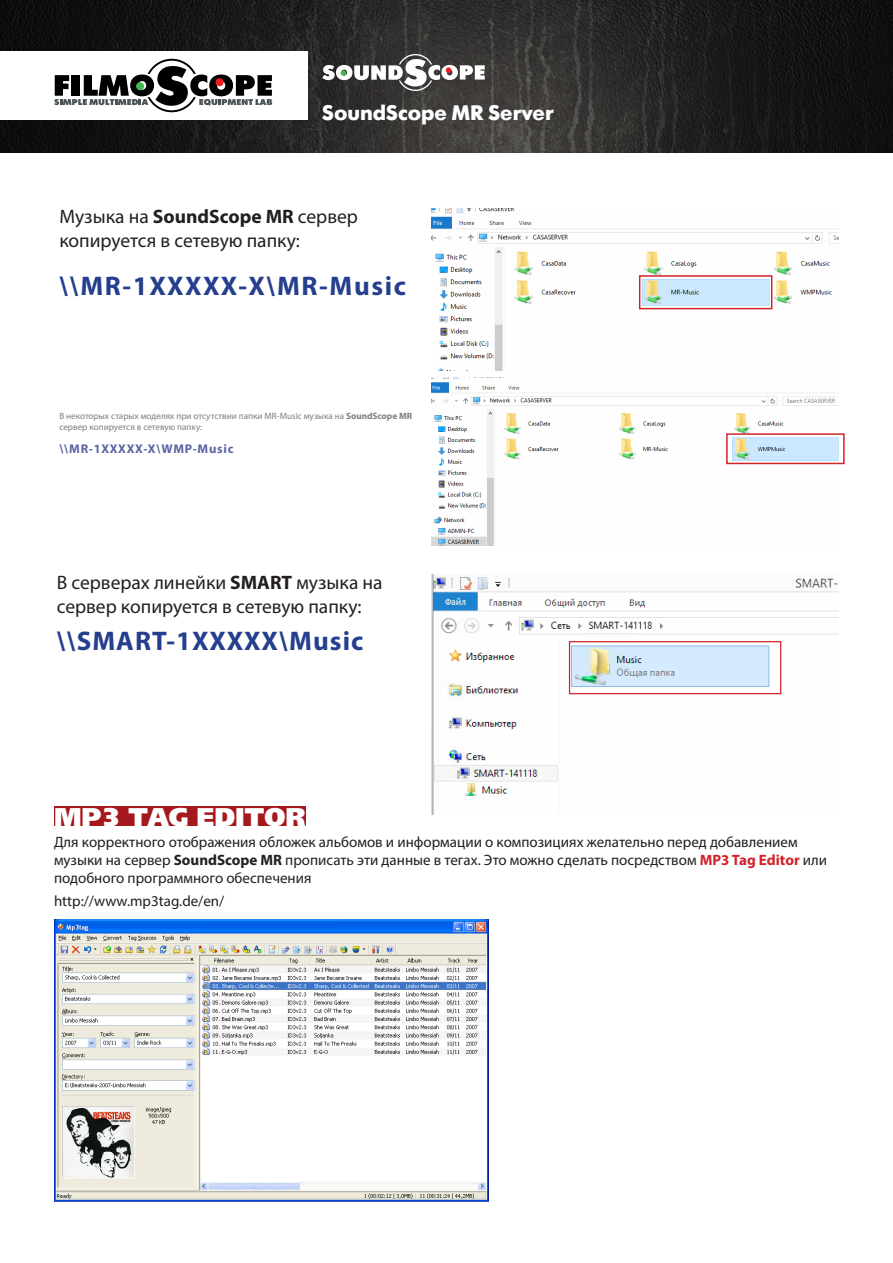
<style>
.page{position:relative;width:893px;height:1263px;background:#fff}
.page>*{position:absolute;margin:0;border:0;box-sizing:border-box;transform-origin:0 0}
.t1{font:700 27px "Myriad Pro";letter-spacing:.06em;color:#253f8e}
.t2{font:700 27px "Myriad Pro";letter-spacing:.04em;color:#253f8e}
.t3{font:25.5px "Free Set Black C";color:#fff}
.t4{font:21px "Futuris XC";color:#fff}
.t5{font:19.5px/23.4px "Myriad Pro";color:#231f20}
.t6{font:15px/18px "Myriad Pro";color:#231f20}
.t7{font:700 12.6px "Myriad Pro";letter-spacing:.06em;color:#5c64a4}
.t8{font:9.15px/10.9px "Myriad Pro";color:#7c7e81}
.s1{font-weight:700}
.s2{font-weight:700;color:#d1232a}
</style>
<div class="page">
<img style="left:0;top:0;width:893px;height:152px">
<div style="left:0;top:51px;width:308px;height:69px;background:#fff"></div>
<svg style="left:54px;top:59px;width:218px;height:53px"></svg>
<div style="left:216px;top:78px;width:8px;height:8px;background:#ee1d23;border-radius:50%"></div>
<div style="left:136px;top:82px;width:8px;height:8px;background:#46b753;border-radius:50%"></div>
<svg style="left:322px;top:54px;width:163px;height:37px"></svg>
<img style="left:54px;top:919px;width:434px;height:283px">
<div style="left:54px;top:806px;width:251px;height:20px;background:#a5181b"></div>
<img style="left:432px;top:209px;width:407px;height:161px">
<img style="left:432px;top:377px;width:407px;height:168px">
<div style="left:639px;top:275px;width:133px;height:34px;border:2px solid #d1232a"></div>
<div style="left:726px;top:433px;width:119px;height:31px;border:2px solid #d1232a"></div>
<img style="left:432px;top:574px;width:407px;height:240px">
<div style="left:569px;top:641px;width:212px;height:53px;border:1px solid #d1232a"></div>
<p class="t4" style="left:322px;top:101px;width:233px">SoundScope MR Server</p>
<p class="t5" style="left:59px;top:205px;width:300px">Музыка на <span class="s1">SoundScope MR</span> сервер копируется в сетевую папку:</p>
<p class="t1" style="left:59px;top:268px;width:348px">\\MR-1XXXXX-X\MR-Music</p>
<p class="t8" style="left:59px;top:410px;width:354px">В некоторых старых моделях при отсутствии папки MR-Music музыка на <span class="s1">SoundScope MR </span>сервер копируется в сетевую папку:</p>
<p class="t7" style="left:59px;top:440px;width:176px">\\MR-1XXXXX-X\WMP-Music</p>
<p class="t5" style="left:57px;top:571px;width:327px">В серверах линейки <span class="s1">SMART</span> музыка на сервер копируется в сетевую папку:</p>
<p class="t2" style="left:57px;top:623px;width:308px">\\SMART-1XXXXX\Music</p>
<p class="t3" style="left:54px;top:802px;width:253px">MP3 TAG EDITOR</p>
<p class="t6" style="left:54px;top:832px;width:774px">Для корректного отображения обложек альбомов и информации о композициях желательно перед добавлением музыки на сервер <span class="s1">SoundScope MR</span> прописать эти данные в тегах. Это можно сделать посредством <span class="s2">MP3 Tag Editor</span> или подобного программного обеспечения</p>
<p class="t6" style="left:54px;top:892px;width:172px">http://www.mp3tag.de/en/</p>
</div>
